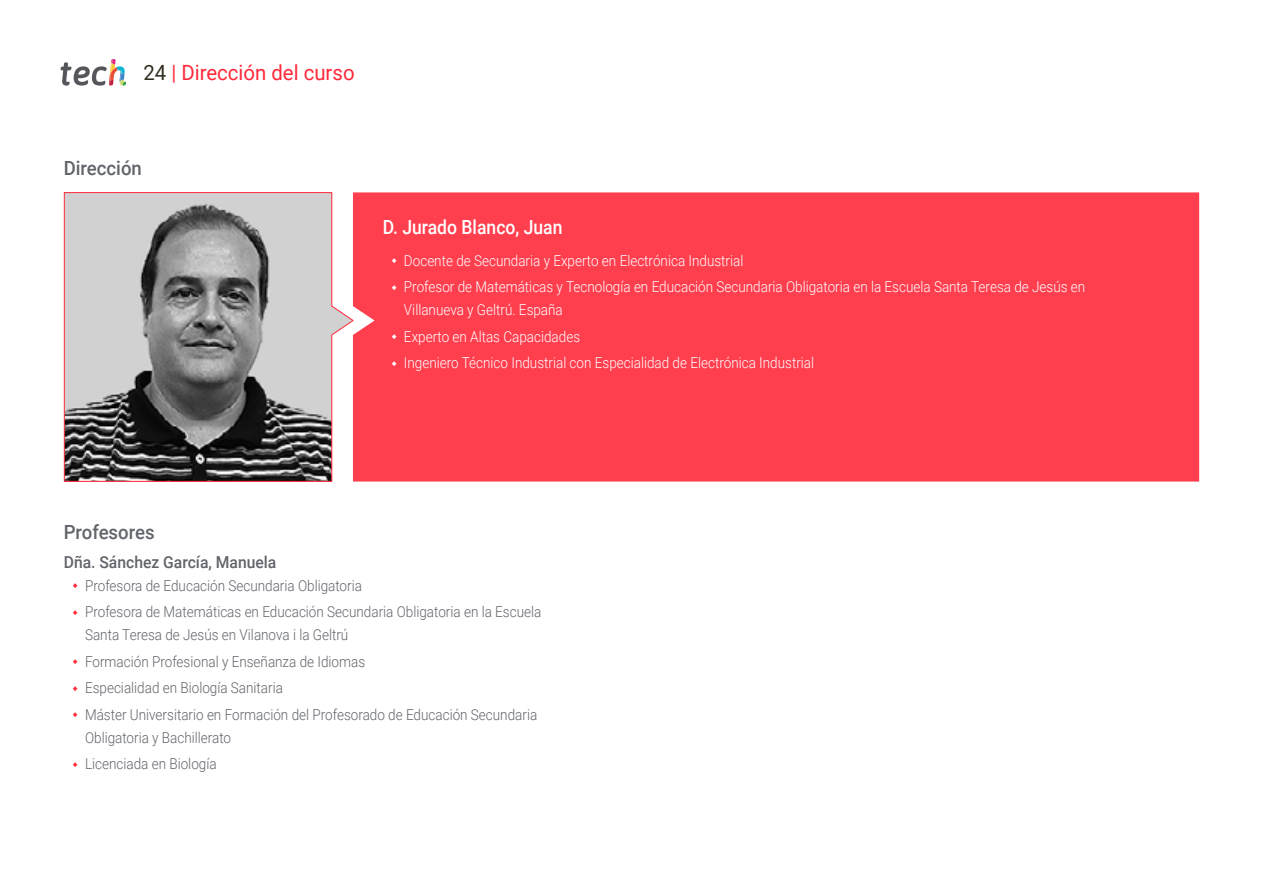
<style>
.page{position:relative;width:1263px;height:893px;background:#fff}
.page>*{position:absolute;margin:0;border:0;box-sizing:border-box;transform-origin:0 0}
.t1{font:21px "Roboto";color:#ff293a}
.t2{font:500 19.5px "Roboto";color:#fff;scale:.9 1}
.t3{font:500 19.5px "Roboto";color:#61646a;scale:.95 1}
.t4{font:500 16.5px "Roboto";color:#61646a;scale:.95 1}
.t5{font:300 15px/26.7px "Roboto";color:#61646a;scale:.9 1}
.t6{font:300 15px/26.7px "Roboto";color:#fff;scale:.9 1}
.s1{color:#312e20}
</style>
<div class="page">
<svg style="left:61px;top:59px;width:65px;height:27px"></svg>
<div style="left:354px;top:192px;width:845px;height:290px;background:#ff3e4e"></div>
<svg style="left:64px;top:192px;width:290px;height:290px;background:#9c9999"></svg>
<svg style="left:392px;top:258px;width:5px;height:5px"></svg>
<svg style="left:392px;top:285px;width:5px;height:5px"></svg>
<svg style="left:392px;top:334px;width:5px;height:5px"></svg>
<svg style="left:392px;top:361px;width:5px;height:5px"></svg>
<h1 class="t1" style="left:144px;top:57px;width:213px"><span class="s1">24</span> | Dirección del curso</h1>
<h2 class="t3" style="left:64px;top:155px;width:84px">Dirección</h2>
<h2 class="t3" style="left:64px;top:518px;width:97px">Profesores</h2>
<h2 class="t2" style="left:383px;top:213px;width:201px">D. Jurado Blanco, Juan</h2>
<p class="t6" style="left:404px;top:246px;width:758px">Docente de Secundaria y Experto en Electrónica Industrial<br>Profesor de Matemáticas y Tecnología en Educación Secundaria Obligatoria en la Escuela Santa Teresa de Jesús en</p>
<p class="t6" style="left:404px;top:296px;width:457px">Villanueva y Geltrú. España<br>Experto en Altas Capacidades<br>Ingeniero Técnico Industrial con Especialidad de Electrónica Industrial</p>
<p class="t4" style="left:64px;top:551px;width:225px">Dña. Sánchez García, Manuela</p>
<p class="t5" style="left:85px;top:571px;width:508px">Profesora de Educación Secundaria Obligatoria<br>Profesora de Matemáticas en Educación Secundaria Obligatoria en la Escuela</p>
<p class="t5" style="left:85px;top:620px;width:504px">Santa Teresa de Jesús en Vilanova i la Geltrú<br>Formación Profesional y Enseñanza de Idiomas<br>Especialidad en Biología Sanitaria<br>Máster Universitario en Formación del Profesorado de Educación Secundaria</p>
<p class="t5" style="left:85px;top:723px;width:164px">Obligatoria y Bachillerato<br>Licenciada en Biología</p>
</div>
